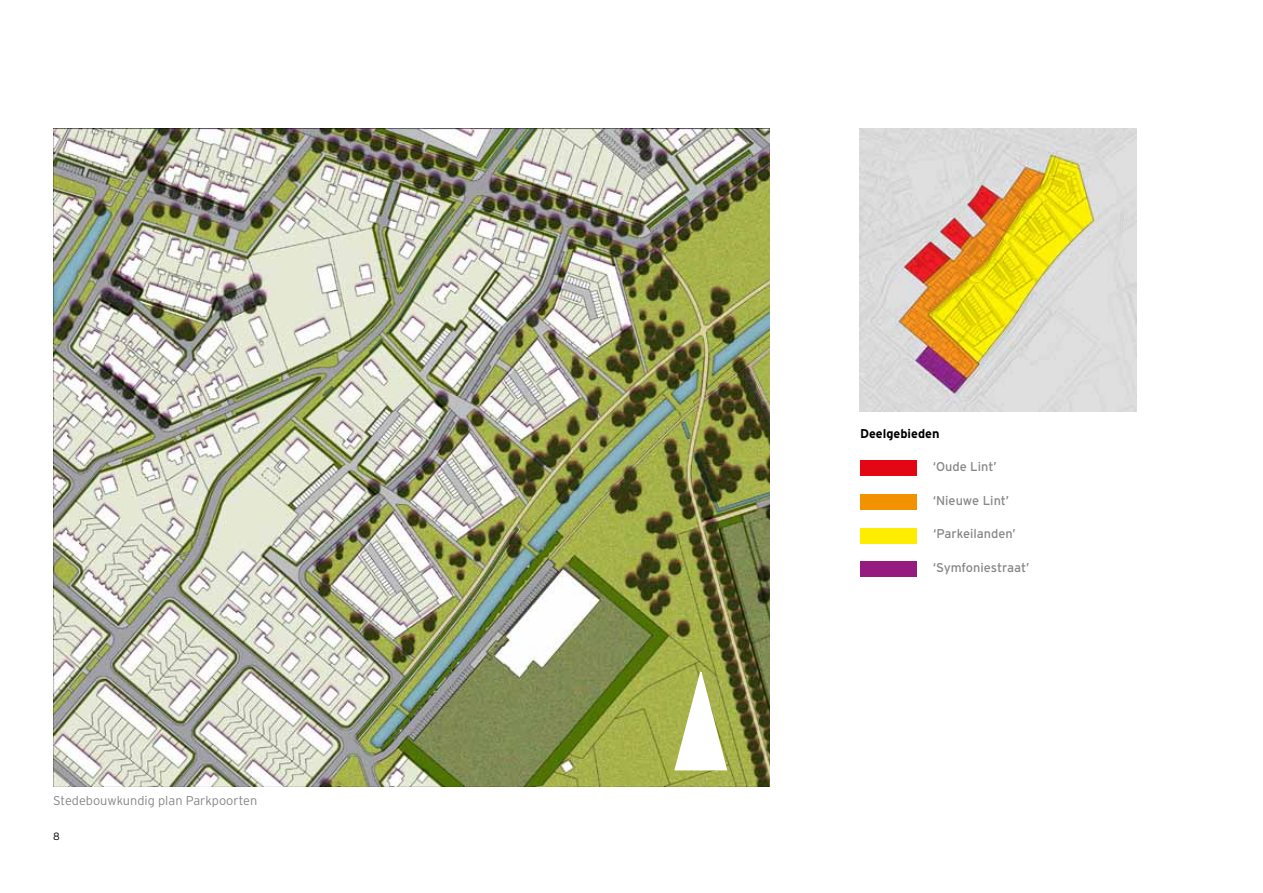
<style>
.page{position:relative;width:1263px;height:893px;background:#fff}
.page>*{position:absolute;margin:0;border:0;box-sizing:border-box;transform-origin:0 0}
.t1{font:12.75px "Interstate";color:#878787}
.t2{font:300 12.75px "Interstate";color:#878787}
.t3{font:700 12.75px "Interstate";color:#000}
.t4{font:300 10.5px "Interstate";color:#000}
</style>
<div class="page">
<img style="left:53px;top:128px;width:717px;height:659px">
<svg style="left:673px;top:670px;width:55px;height:101px"></svg>
<div style="left:860px;top:460px;width:56px;height:16px;background:#e30613"></div>
<div style="left:860px;top:494px;width:56px;height:16px;background:#f39200"></div>
<div style="left:860px;top:528px;width:56px;height:16px;background:#ffed00"></div>
<div style="left:860px;top:561px;width:56px;height:16px;background:#951b81"></div>
<img style="left:859px;top:128px;width:277px;height:284px">
<p class="t2" style="left:53px;top:793px;width:206px">Stedebouwkundig plan Parkpoorten</p>
<p class="t4" style="left:53px;top:830px;width:8px">8</p>
<p class="t3" style="left:860px;top:426px;width:81px">Deelgebieden</p>
<p class="t1" style="left:933px;top:459px;width:66px">‘Oude Lint’</p>
<p class="t1" style="left:933px;top:492px;width:78px">‘Nieuwe Lint’</p>
<p class="t1" style="left:933px;top:526px;width:84px">‘Parkeilanden’</p>
<p class="t1" style="left:933px;top:560px;width:98px">‘Symfoniestraat’</p>
</div>
